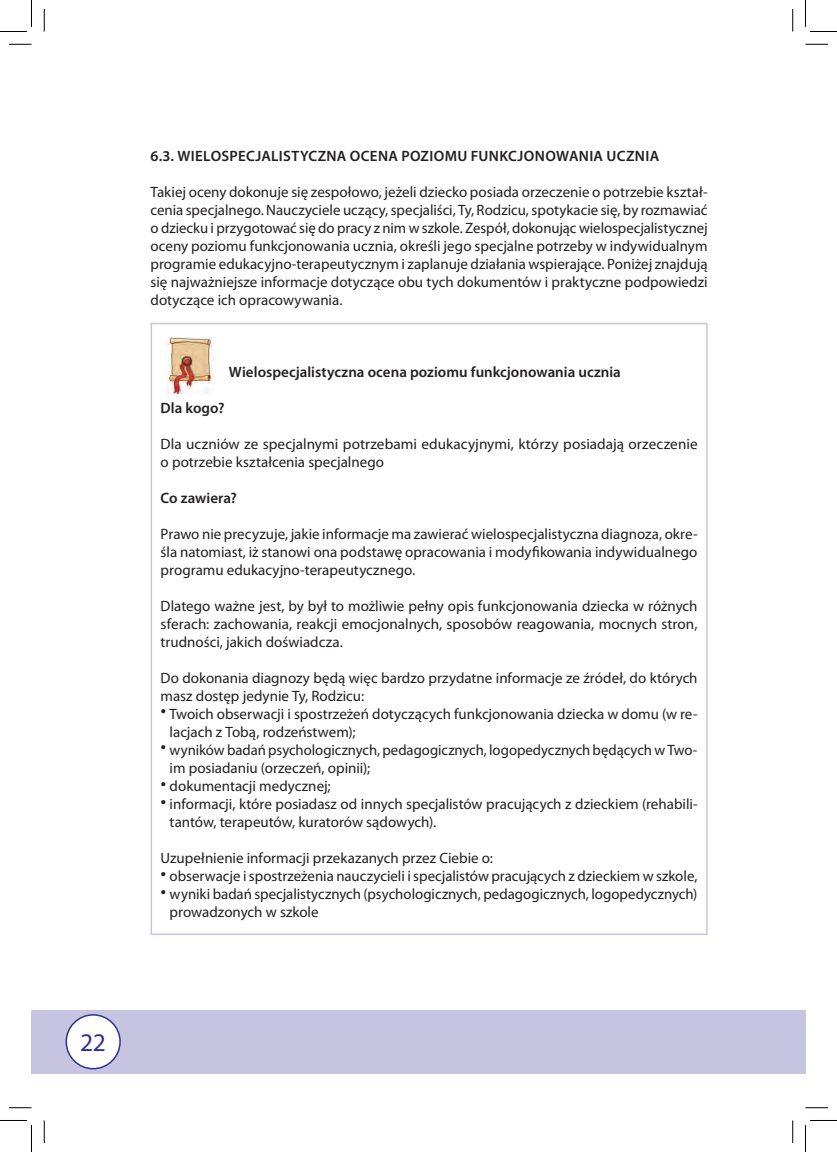
<style>
.page{position:relative;width:837px;height:1152px;background:#fff}
.page>*{position:absolute;margin:0;border:0;box-sizing:border-box;transform-origin:0 0}
.t1{font:25.5px "Myriad Pro";color:#2e3092}
._01_body{font:15px/18px "Myriad Pro";color:#231f20;text-align:justify}
._03_body_wypunktowan{font:15px/18px "Myriad Pro";color:#231f20}
._04_ramka{font:600 15px "Myriad Pro";color:#231f20}
._05_podrozdzial{font:600 15px "Myriad Pro";letter-spacing:.02em;color:#231f20}
._01_body-2{font:600 15px "Myriad Pro";color:#231f20}
.s1{font-weight:700;font-size:22.5px}
</style>
<div class="page">
<div style="left:793px;top:1009px;width:12px;height:64px;background:#c6c4e1"></div>
<div style="left:32px;top:1009px;width:761px;height:64px;background:#c6c4e1"></div>
<div style="left:66px;top:1014px;width:54px;height:54px;background:#fff;border-radius:50%"></div>
<div style="left:66px;top:1014px;width:55px;height:55px;border:2px solid #2e3092;border-radius:50%"></div>
<div style="left:151px;top:323px;width:557px;height:612px;border:2px solid #c6c4e1"></div>
<img style="left:167px;top:337px;width:47px;height:57px">
<svg style="left:9px;top:44px;width:23px;height:1px"></svg>
<svg style="left:805px;top:44px;width:23px;height:1px"></svg>
<svg style="left:9px;top:1107px;width:23px;height:1px"></svg>
<svg style="left:805px;top:1107px;width:23px;height:1px"></svg>
<svg style="left:44px;top:9px;width:1px;height:22px"></svg>
<svg style="left:44px;top:1120px;width:1px;height:23px"></svg>
<svg style="left:792px;top:9px;width:1px;height:22px"></svg>
<svg style="left:792px;top:1120px;width:1px;height:23px"></svg>
<svg style="left:0;top:0;width:32px;height:32px"></svg>
<svg style="left:0;top:1120px;width:32px;height:32px"></svg>
<svg style="left:805px;top:0;width:32px;height:32px"></svg>
<svg style="left:805px;top:1120px;width:32px;height:32px"></svg>
<h1 class="t1" style="left:80px;top:1027px;width:27px">22</h1>
<p class="_05_podrozdzial" style="left:151px;top:146px;width:510px">6.3. WIELOSPECJALISTYCZNA OCENA POZIOMU FUNKCJONOWANIA UCZNIA</p>
<p class="_01_body" style="left:151px;top:182px;width:559px">Takiej oceny dokonuje się zespołowo, jeżeli dziecko posiada orzeczenie o potrzebie kształ&shy;cenia specjalnego. Nauczyciele uczący, specjaliści, Ty, Rodzicu, spotykacie się, by rozmawiać o dziecku i przygotować się do pracy z nim w szkole. Zespół, dokonując wielospecjalistycznej oceny poziomu funkcjonowania ucznia, określi jego specjalne potrzeby w indywidualnym programie edukacyjno-terapeutycznym i zaplanuje działania wspierające. Poniżej znajdują się najważniejsze informacje dotyczące obu tych dokumentów i praktyczne podpowiedzi dotyczące ich opracowywania.</p>
<p class="_04_ramka" style="left:229px;top:362px;width:393px">Wielospecjalistyczna ocena poziomu funkcjonowania ucznia</p>
<p class="_04_ramka" style="left:161px;top:398px;width:65px">Dla kogo?</p>
<p class="_01_body" style="left:161px;top:434px;width:538px">Dla uczniów ze specjalnymi potrzebami edukacyjnymi, którzy posiadają orzeczenie o potrzebie kształcenia specjalnego</p>
<p class="_01_body-2" style="left:161px;top:488px;width:78px">Co zawiera?</p>
<p class="_01_body" style="left:161px;top:524px;width:539px">Prawo nie precyzuje, jakie informacje ma zawierać wielospecjalistyczna diagnoza, okre&shy;śla natomiast, iż stanowi ona podstawę opracowania i modyfikowania indywidualnego programu edukacyjno-terapeutycznego.</p>
<p class="_01_body" style="left:161px;top:596px;width:538px">Dlatego ważne jest, by był to możliwie pełny opis funkcjonowania dziecka w różnych sferach: zachowania, reakcji emocjonalnych, sposobów reagowania, mocnych stron, trudności, jakich doświadcza.</p>
<p class="_01_body" style="left:161px;top:668px;width:538px">Do dokonania diagnozy będą więc bardzo przydatne informacje ze źródeł, do których masz dostęp jedynie Ty, Rodzicu:</p>
<p class="_03_body_wypunktowan" style="left:170px;top:704px;width:529px;text-indent:-9px"><span class="s1">·</span> Twoich obserwacji i spostrzeżeń dotyczących funkcjonowania dziecka w domu (w re&shy;lacjach z Tobą, rodzeństwem);</p>
<p class="_03_body_wypunktowan" style="left:170px;top:740px;width:529px;text-indent:-9px"><span class="s1">·</span> wyników badań psychologicznych, pedagogicznych, logopedycznych będących w Two&shy;im posiadaniu (orzeczeń, opinii);</p>
<p class="_03_body_wypunktowan" style="left:161px;top:776px;width:172px"><span class="s1">·</span> dokumentacji medycznej;</p>
<p class="_03_body_wypunktowan" style="left:170px;top:794px;width:530px;text-indent:-9px"><span class="s1">·</span> informacji, które posiadasz od innych specjalistów pracujących z dzieckiem (rehabili&shy;tantów, terapeutów, kuratorów sądowych).</p>
<p class="_01_body" style="left:161px;top:848px;width:334px">Uzupełnienie informacji przekazanych przez Ciebie o:</p>
<p class="_03_body_wypunktowan" style="left:161px;top:866px;width:538px"><span class="s1">·</span> obserwacje i spostrzeżenia nauczycieli i specjalistów pracujących z dzieckiem w szkole,</p>
<p class="_03_body_wypunktowan" style="left:170px;top:884px;width:529px;text-indent:-9px"><span class="s1">·</span> wyniki badań specjalistycznych (psychologicznych, pedagogicznych, logopedycznych) prowadzonych w szkole</p>
</div>
